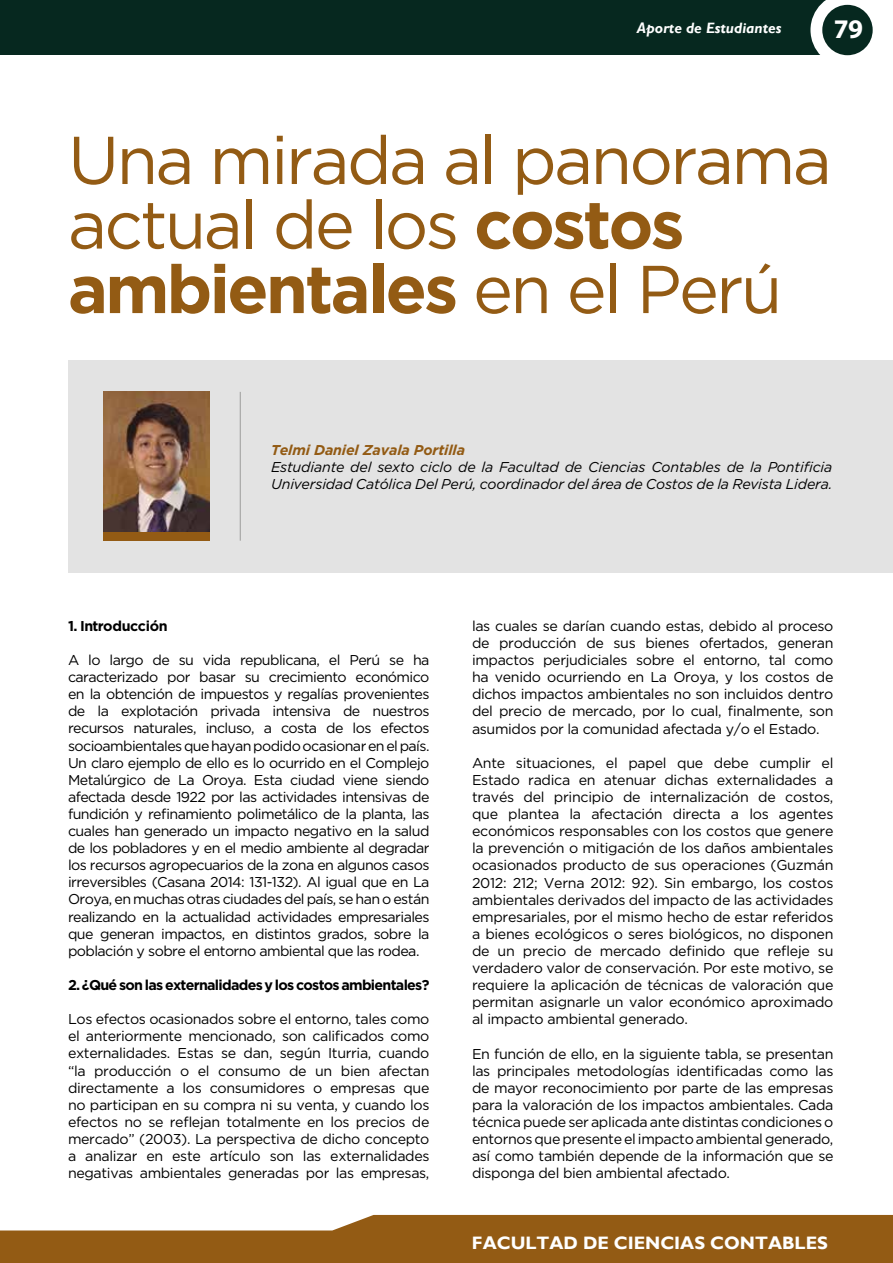
<style>
.page{position:relative;width:893px;height:1263px;background:#fff}
.page>*{position:absolute;margin:0;border:0;box-sizing:border-box;transform-origin:0 0}
.t1{font:67.5px/64.5px "Gotham";letter-spacing:-.04em;color:#935b14}
.t2{font:700 27px "Myriad Pro";color:#fff}
.t3{font:700 18px "Gill Sans";color:#fff}
.t4{font:italic 700 15px "Gill Sans";color:#fff}
.t5{font:14.25px/17.1px "Gotham";letter-spacing:-.025em;color:#000;text-align:justify}
.t6{font:italic 14.25px/17.1px "Gotham";letter-spacing:-.01em;color:#000}
.t7{font:700 14.25px "Gotham";letter-spacing:-.05em;color:#000}
.t8{font:italic 700 14.25px "Gotham";letter-spacing:-.01em;color:#935b14}
.t9{font:700 14.25px "Gotham";letter-spacing:-.025em;color:#000}
.s1{font-weight:700}
</style>
<div class="page">
<div style="left:0;top:0;width:850px;height:55px;background:#06281f"></div>
<svg style="left:810px;top:0;width:62px;height:56px"></svg>
<div style="left:822px;top:5px;width:51px;height:50px;background:#06281f;border-radius:50%"></div>
<svg style="left:1px;top:1215px;width:892px;height:48px;background:#a06f31"></svg>
<hr style="left:0;top:1230px;width:1px;height:33px;background:#935b14">
<div style="left:68px;top:360px;width:825px;height:213px;background:#e3e3e3"></div>
<hr style="left:240px;top:392px;width:1px;height:149px;background:#9d9d9c">
<img style="left:103px;top:392px;width:106px;height:140px">
<div style="left:103px;top:532px;width:106px;height:9px;background:#935b14"></div>
<p class="t4" style="left:637px;top:19px;width:146px">Aporte de Estudiantes</p>
<h2 class="t2" style="left:834px;top:12px;width:31px">79</h2>
<h1 class="t1" style="left:68px;top:127px;width:765px">Una mirada al panorama actual de los <span class="s1">costos ambientales</span> en el Perú</h1>
<p class="t8" style="left:271px;top:442px;width:195px">Telmi Daniel Zavala Portilla</p>
<p class="t6" style="left:271px;top:458px;width:563px">Estudiante del sexto ciclo de la Facultad de Ciencias Contables de la Pontificia<br>Universidad Católica Del Perú, coordinador del área de Costos de la Revista Lidera.</p>
<p class="t9" style="left:68px;top:617px;width:101px">1. Introducción</p>
<p class="t5" style="left:68px;top:651px;width:363px">A lo largo de su vida republicana, el Perú se ha caracterizado por basar su crecimiento económico en la obtención de impuestos y regalías provenientes de la explotación privada intensiva de nuestros recursos naturales, incluso, a costa de los efectos socioambientales que hayan podido ocasionar en el país.<br>Un claro ejemplo de ello es lo ocurrido en el Complejo Metalúrgico de La Oroya. Esta ciudad viene siendo afectada desde 1922 por las actividades intensivas de fundición y refinamiento polimetálico de la planta, las cuales han generado un impacto negativo en la salud de los pobladores y en el medio ambiente al degradar los recursos agropecuarios de la zona en algunos casos irreversibles (Casana 2014: 131-132). Al igual que en La Oroya, en muchas otras ciudades del país, se han o están realizando en la actualidad actividades empresariales que generan impactos, en distintos grados, sobre la población y sobre el entorno ambiental que las rodea.</p>
<p class="t7" style="left:68px;top:977px;width:363px">2. ¿Qué son las externalidades y los costos ambientales?</p>
<p class="t5" style="left:68px;top:1010px;width:363px">Los efectos ocasionados sobre el entorno, tales como el anteriormente mencionado, son calificados como externalidades. Estas se dan, según Iturria, cuando “la producción o el consumo de un bien afectan directamente a los consumidores o empresas que no participan en su compra ni su venta, y cuando los efectos no se reflejan totalmente en los precios de mercado” (2003). La perspectiva de dicho concepto a analizar en este artículo son las externalidades negativas ambientales generadas por las empresas,</p>
<p class="t5" style="left:472px;top:617px;width:363px">las cuales se darían cuando estas, debido al proceso de producción de sus bienes ofertados, generan impactos perjudiciales sobre el entorno, tal como ha venido ocurriendo en La Oroya, y los costos de dichos impactos ambientales no son incluidos dentro del precio de mercado, por lo cual, finalmente, son asumidos por la comunidad afectada y/o el Estado.</p>
<p class="t5" style="left:472px;top:754px;width:363px">Ante situaciones, el papel que debe cumplir el Estado radica en atenuar dichas externalidades a través del principio de internalización de costos, que plantea la afectación directa a los agentes económicos responsables con los costos que genere la prevención o mitigación de los daños ambientales ocasionados producto de sus operaciones (Guzmán 2012: 212; Verna 2012: 92). Sin embargo, los costos ambientales derivados del impacto de las actividades empresariales, por el mismo hecho de estar referidos a bienes ecológicos o seres biológicos, no disponen de un precio de mercado definido que refleje su verdadero valor de conservación. Por este motivo, se requiere la aplicación de técnicas de valoración que permitan asignarle un valor económico aproximado al impacto ambiental generado.</p>
<p class="t5" style="left:472px;top:1045px;width:363px">En función de ello, en la siguiente tabla, se presentan las principales metodologías identificadas como las de mayor reconocimiento por parte de las empresas para la valoración de los impactos ambientales. Cada técnica puede ser aplicada ante distintas condiciones o entornos que presente el impacto ambiental generado, así como también depende de la información que se disponga del bien ambiental afectado.</p>
<p class="t3" style="left:472px;top:1232px;width:358px">FACULTAD DE CIENCIAS CONTABLES</p>
</div>
